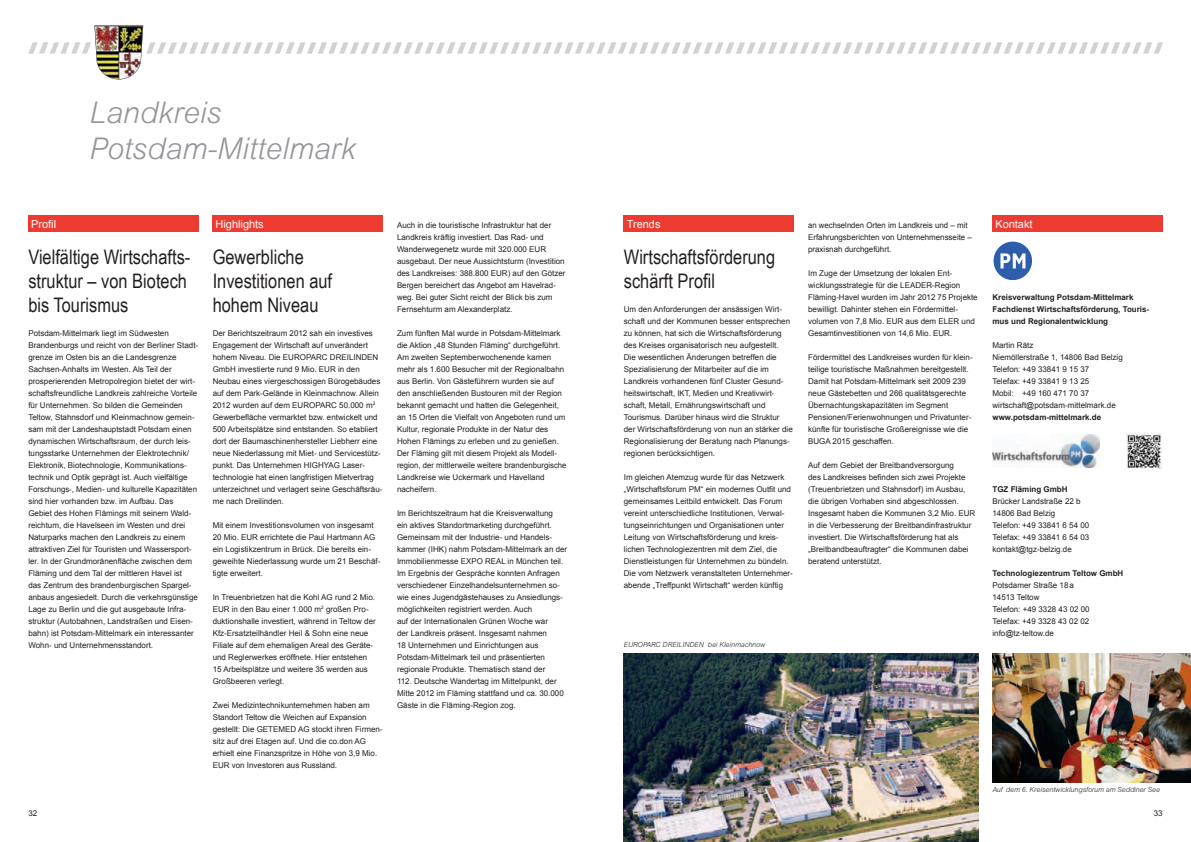
<style>
.page{position:relative;width:1191px;height:842px;background:#fff}
.page>*{position:absolute;margin:0;border:0;box-sizing:border-box;transform-origin:0 0}
.t1{font:italic 300 30px/36px "Arial";color:#939598}
.t2{font:20px/24px "Arial Narrow";color:#231f20}
.t3{font:11px "Arial";color:#fff}
.t4{font:8px/12px "Arial";color:#231f20}
.t5{font:700 8px/12px "Arial";color:#231f20}
.t6{font:italic 300 7px "Arial";color:#231f20}
</style>
<div class="page">
<div style="left:92px;top:22px;width:52px;height:60px;background:linear-gradient(to right,#fff,#fff)"></div>
<svg style="left:28px;top:26px;width:1135px;height:53px"></svg>
<div style="left:28px;top:216px;width:170px;height:16px;background:#ee3b32"></div>
<div style="left:624px;top:216px;width:170px;height:16px;background:#ee3b32"></div>
<div style="left:213px;top:216px;width:170px;height:16px;background:#ee3b32"></div>
<div style="left:992px;top:216px;width:170px;height:16px;background:#ee3b32"></div>
<svg style="left:993px;top:242px;width:39px;height:38px"></svg>
<img style="left:992px;top:654px;width:199px;height:128px">
<img style="left:1126px;top:434px;width:35px;height:35px">
<img style="left:624px;top:654px;width:354px;height:188px">
<img style="left:992px;top:434px;width:107px;height:33px">
<h1 class="t1" style="left:90px;top:95px;width:268px">Landkreis<br>Potsdam-Mittelmark</h1>
<h3 class="t3" style="left:31px;top:217px;width:27px">Profil</h3>
<h2 class="t2" style="left:28px;top:244px;width:163px">Vielfältige Wirtschafts&shy;struktur – von Biotech bis Tourismus</h2>
<p class="t4" style="left:28px;top:327px;width:171px">Potsdam-Mittelmark liegt im Südwesten Branden burgs und reicht von der Berliner Stadt&shy;grenze im Osten bis an die Landesgrenze Sachsen-Anhalts im Westen. Als Teil der prosperierenden Metropolregion bietet der wirt&shy;schaftsfreundliche Landkreis zahlreiche Vorteile für Unternehmen. So bilden die Gemeinden Teltow, Stahnsdorf und Kleinmachnow gemein&shy;sam mit der Landeshauptstadt Potsdam einen dynamischen Wirtschaftsraum, der durch leis&shy;tungsstarke Unternehmen der Elektrotechnik/ Elektronik, Biotechnologie, Kommunikations&shy;technik und Optik geprägt ist. Auch vielfältige Forschungs-, Medien- und kulturelle Kapazitäten sind hier vorhanden bzw. im Aufbau. Das Gebiet des Hohen Flämings mit seinem Wald&shy;reichtum, die Havelseen im Westen und drei Naturparks machen den Landkreis zu einem attraktiven Ziel für Touristen und Wassersport&shy;ler. In der Grundmoränenfläche zwischen dem Fläming und dem Tal der mittleren Havel ist<br>das Zentrum des brandenburgischen Spargel&shy;anbaus angesiedelt. Durch die verkehrsgünstige Lage zu Berlin und die gut ausgebaute Infra&shy;struktur (Autobahnen, Landstraßen und Eisen&shy;bahn) ist Potsdam-Mittelmark ein interessanter Wohn- und Unternehmensstandort.</p>
<h3 class="t3" style="left:215px;top:217px;width:50px">Highlights</h3>
<h2 class="t2" style="left:213px;top:244px;width:121px">Gewerbliche<br>Investitionen auf hohem Niveau</h2>
<p class="t4" style="left:213px;top:327px;width:171px">Der Berichtszeitraum 2012 sah ein investives Engagement der Wirtschaft auf unverändert hohem Niveau. Die EUROPARC DREILINDEN GmbH investierte rund 9 Mio. EUR in den Neubau eines viergeschossigen Bürogebäudes auf dem Park-Gelände in Kleinmachnow. Allein 2012 wurden auf dem EUROPARC 50.000 m<sup>2<br></sup>Gewerbefläche vermarktet bzw. entwickelt und 500 Arbeitsplätze sind entstanden. So etabliert dort der Baumaschinenhersteller Liebherr eine neue Niederlassung mit Miet- und Servicestütz&shy;punkt. Das Unternehmen HIGHYAG Laser&shy;technologie hat einen langfristigen Mietvertrag unterzeichnet und verlagert seine Geschäftsräu&shy;me nach Dreilinden.</p>
<p class="t4" style="left:213px;top:519px;width:169px">Mit einem Investitionsvolumen von insgesamt 20 Mio. EUR errichtete die Paul Hartmann AG ein Logistikzentrum in Brück. Die bereits ein&shy;geweihte Niederlassung wurde um 21 Beschäf&shy;tigte erweitert.</p>
<p class="t4" style="left:213px;top:591px;width:165px">In Treuenbrietzen hat die Kohl AG rund 2 Mio.<br>EUR in den Bau einer 1.000 m<sup>2</sup> großen Pro&shy;duktionshalle investiert, während in Teltow der Kfz-Ersatzteilhändler Heil &amp; Sohn eine neue Filiale auf dem ehemaligen Areal des Geräte&shy;und Reglerwerkes eröffnete. Hier entstehen 15 Arbeitsplätze und weitere 35 werden aus Großbeeren verlegt.</p>
<p class="t4" style="left:213px;top:699px;width:171px">Zwei Medizintechnikunternehmen haben am Standort Teltow die Weichen auf Expansion gestellt: Die GETEMED AG stockt ihren Firmen&shy;sitz auf drei Etagen auf. Und die co.don AG erhielt eine Finanzspritze in Höhe von 3,9 Mio.<br>EUR von Investoren aus Russland.</p>
<p class="t4" style="left:397px;top:219px;width:170px">Auch in die touristische Infrastruktur hat der Landkreis kräftig investiert. Das Rad- und Wanderwegenetz wurde mit 320.000 EUR ausgebaut. Der neue Aussichtsturm (Investition des Landkreises: 388.800 EUR) auf den Götzer Bergen bereichert das Angebot am Havelrad&shy;weg. Bei guter Sicht reicht der Blick bis zum Fernsehturm am Alexanderplatz.</p>
<p class="t4" style="left:397px;top:327px;width:171px">Zum fünften Mal wurde in Potsdam-Mittelmark die Aktion „48 Stunden Fläming“ durchgeführt.<br>Am zweiten Septemberwochenende kamen mehr als 1.600 Besucher mit der Regionalbahn aus Berlin. Von Gästeführern wurden sie auf den anschließenden Bustouren mit der Region bekannt gemacht und hatten die Gelegenheit, an 15 Orten die Vielfalt von Angeboten rund um Kultur, regionale Produkte in der Natur des Hohen Flämings zu erleben und zu genießen.<br>Der Fläming gilt mit diesem Projekt als Modell&shy;region, der mittlerweile weitere brandenburgische Landkreise wie Uckermark und Havelland nacheifern.</p>
<p class="t4" style="left:397px;top:507px;width:172px">Im Berichtszeitraum hat die Kreisverwaltung<br>ein aktives Standortmarketing durchgeführt.<br>Gemeinsam mit der Industrie- und Handels&shy;kammer (IHK) nahm Potsdam-Mittelmark an der Immobilienmesse EXPO REAL in München teil.<br>Im Ergebnis der Gespräche konnten Anfragen verschiedener Einzelhandelsunternehmen so&shy;wie eines Jugendgästehauses zu Ansiedlungs&shy;möglichkeiten registriert werden. Auch<br>auf der Internationalen Grünen Woche war<br>der Landkreis präsent. Insgesamt nahmen<br>18 Unternehmen und Einrichtungen aus Potsdam-Mittelmark teil und präsentierten regionale Produkte. Thematisch stand der<br>112. Deutsche Wandertag im Mittelpunkt, der Mitte 2012 im Fläming stattfand und ca. 30.000<br>Gäste in die Fläming-Region zog.</p>
<h3 class="t3" style="left:626px;top:217px;width:35px">Trends</h3>
<h2 class="t2" style="left:624px;top:244px;width:153px">Wirtschaftsförderung schärft Profil</h2>
<p class="t4" style="left:624px;top:303px;width:170px">Um den Anforderungen der ansässigen Wirt&shy;schaft und der Kommunen besser entsprechen zu können, hat sich die Wirtschaftsförderung des Kreises organisatorisch neu aufgestellt.<br>Die wesentlichen Änderungen betreffen die Spezialisierung der Mitarbeiter auf die im Landkreis vorhandenen fünf Cluster Gesund&shy;heitswirtschaft, IKT, Medien und Kreativwirt&shy;schaft, Metall, Ernährungswirtschaft und Tourismus. Darüber hinaus wird die Struktur der Wirtschaftsförderung von nun an stärker die Regionalisierung der Beratung nach Planungs&shy;regionen berücksichtigen.</p>
<p class="t4" style="left:624px;top:471px;width:170px">Im gleichen Atemzug wurde für das Netzwerk „Wirtschaftsforum PM“ ein modernes Outfit und gemeinsames Leitbild entwickelt. Das Forum vereint unterschiedliche Institutionen, Verwal&shy;tungseinrichtungen und Organisationen unter Leitung von Wirtschaftsförderung und kreis&shy;lichen Technologiezentren mit dem Ziel, die Dienstleistungen für Unternehmen zu bündeln.<br>Die vom Netzwerk veranstalteten Unternehmer&shy;abende „Treffpunkt Wirtschaft“ werden künftig</p>
<p class="t6" style="left:624px;top:641px;width:143px">EUROPARC DREILINDEN bei Kleinmachnow</p>
<p class="t4" style="left:808px;top:219px;width:165px">an wechselnden Orten im Landkreis und – mit<br>Erfahrungsberichten von Unternehmensseite – praxisnah durchgeführt.</p>
<p class="t4" style="left:808px;top:267px;width:171px">Im Zuge der Umsetzung der lokalen Ent&shy;wicklungsstrategie für die LEADER-Region Fläming-Havel wurden im Jahr 2012 75 Projekte be willigt. Dahinter stehen ein Fördermittel&shy;volumen von 7,8 Mio. EUR aus dem ELER und Gesamtinvestitionen von 14,6 Mio. EUR.</p>
<p class="t4" style="left:808px;top:351px;width:166px">Fördermittel des Landkreises wurden für klein&shy;teilige touristische Maßnahmen bereitgestellt.<br>Damit hat Potsdam-Mittelmark seit 2009 239 neue Gästebetten und 266 qualitätsgerechte Übernachtungskapazitäten im Segment Pensionen/Ferienwohnungen und Privatunter&shy;künfte für touristische Großereignisse wie die BUGA 2015 geschaffen.</p>
<p class="t4" style="left:808px;top:459px;width:169px">Auf dem Gebiet der Breitbandversorgung<br>des Landkreises befinden sich zwei Projekte (Treuenbrietzen und Stahnsdorf) im Ausbau, die übrigen Vorhaben sind abgeschlossen.<br>Insgesamt haben die Kommunen 3,2 Mio. EUR in die Verbesserung der Breitbandinfrastruktur investiert. Die Wirtschaftsförderung hat als „Breitbandbeauftragter“ die Kommunen dabei beratend unterstützt.</p>
<h3 class="t3" style="left:995px;top:217px;width:39px">Kontakt</h3>
<p class="t5" style="left:992px;top:291px;width:158px">Kreisverwaltung Potsdam-Mittelmark<br>Fachdienst Wirtschaftsförderung, Touris&shy;mus und Regionalentwicklung</p>
<p class="t4" style="left:992px;top:339px;width:132px">Martin Rätz<br>Niemöllerstraße 1, 14806 Bad Belzig<br>Telefon: +49 33841 9 15 37<br>Telefax: +49 33841 9 13 25<br>Mobil: +49 160 471 70 37 wirtschaft@potsdam-mittelmark.de</p>
<p class="t5" style="left:992px;top:411px;width:110px">www.potsdam-mittelmark.de</p>
<p class="t5" style="left:992px;top:483px;width:77px">TGZ Fläming GmbH</p>
<p class="t4" style="left:992px;top:495px;width:98px">Brücker Landstraße 22 b<br>14806 Bad Belzig<br>Telefon: +49 33841 6 54 00<br>Telefax: +49 33841 6 54 03 kontakt@tgz-belzig.de</p>
<p class="t5" style="left:992px;top:567px;width:132px">Technologiezentrum Teltow GmbH</p>
<p class="t4" style="left:992px;top:579px;width:99px">Potsdamer Straße 18 a<br>14513 Teltow<br>Telefon: +49 3328 43 02 00<br>Telefax: +49 3328 43 02 02 info@tz-teltow.de</p>
<p class="t6" style="left:992px;top:785px;width:169px">Auf dem 6. Kreisentwicklungsforum am Seddiner See</p>
<p class="t4" style="left:28px;top:807px;width:10px">32</p>
<p class="t4" style="left:1153px;top:807px;width:10px">33</p>
</div>
